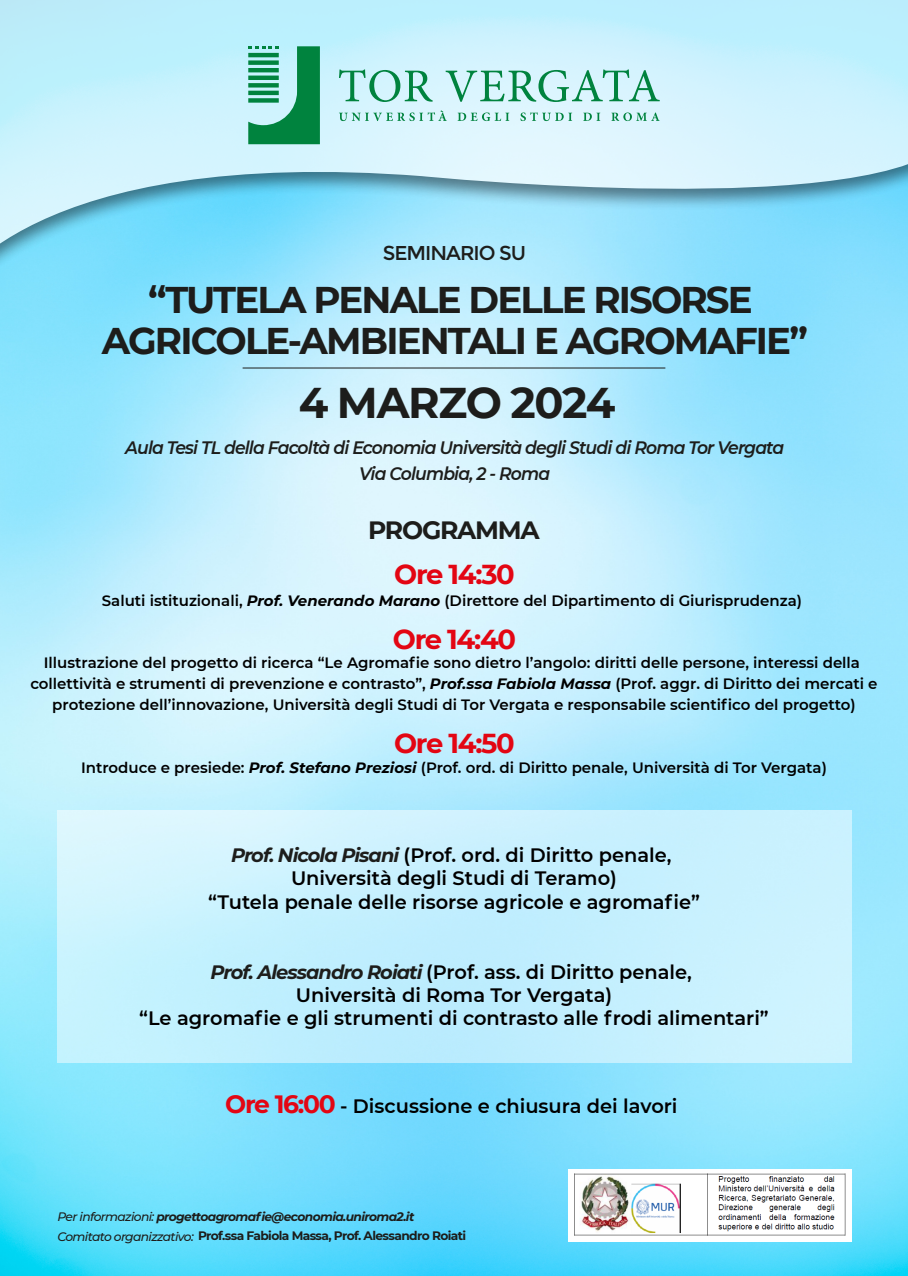
<style>
.page{position:relative;width:908px;height:1276px;background:#fff}
.page>*{position:absolute;margin:0;border:0;box-sizing:border-box;transform-origin:0 0}
.t1{font:700 42.9px "Montserrat";letter-spacing:-.03em;color:#1d1d1b}
.t2{font:700 37.1px/40.3px "Montserrat";letter-spacing:-.05em;color:#1d1d1b;text-align:center}
.t3{font:700 27.3px "Montserrat";letter-spacing:-.05em;color:#e30613}
.t4{font:700 25px "Montserrat";letter-spacing:-.05em;color:#1d1d1b}
.t5{font:20px "Montserrat";letter-spacing:-.05em;color:#1d1d1b}
.t6{font:600 19.4px/23.2px "Montserrat";color:#000;text-align:center}
.t7{font:italic 600 18px/26px "Montserrat";letter-spacing:-.05em;color:#1d1d1b;text-align:center;scale:.95 1}
.t8{font:600 15px/20.8px "Montserrat";color:#000;text-align:center}
.t9{font:700 12.2px/19.8px "Montserrat";letter-spacing:-.05em;color:#1d1d1b}
.s1{font-weight:700;font-style:italic}
.s2{font-weight:700;font-style:italic;color:#1d1d1b}
.s3{font-weight:700;font-size:25px;color:#e30613}
.s4{font-weight:500;font-style:italic}
.s5{font-style:italic}
</style>
<div class="page">
<img style="left:0;top:335px;width:907px;height:941px">
<div style="left:57px;top:810px;width:794px;height:253px;background:linear-gradient(to bottom,#d0f3fe,#bfeffe)"></div>
<svg style="left:0;top:0;width:907px;height:290px;background:#b0e7f9"></svg>
<svg style="left:248px;top:46px;width:72px;height:98px;background:#4bac85"></svg>
<svg style="left:339px;top:69px;width:93px;height:33px;background:#9bd6cb"></svg>
<svg style="left:445px;top:69px;width:214px;height:33px;background:#a4d8cf"></svg>
<svg style="left:339px;top:110px;width:107px;height:11px"></svg>
<svg style="left:457px;top:112px;width:52px;height:9px"></svg>
<svg style="left:520px;top:112px;width:52px;height:9px"></svg>
<svg style="left:583px;top:113px;width:17px;height:8px"></svg>
<svg style="left:611px;top:112px;width:48px;height:9px"></svg>
<img style="left:568px;top:1169px;width:282px;height:72px">
<hr style="left:242px;top:367px;width:423px;height:1px;background:#1d1d1b">
<h3 class="t5" style="left:382px;top:241px;width:145px">SEMINARIO SU</h3>
<h2 class="t2" style="left:102px;top:278px;width:707px">“TUTELA PENALE DELLE RISORSE<br>AGRICOLE-AMBIENTALI E AGROMAFIE”</h2>
<h1 class="t1" style="left:299px;top:372px;width:318px">4 MARZO 2024</h1>
<p class="t7" style="left:125px;top:434px;width:694px">Aula Tesi TL della Facoltà di Economia Università degli Studi di Roma Tor Vergata<br>Via Columbia, 2 - Roma</p>
<h3 class="t4" style="left:368px;top:512px;width:173px">PROGRAMMA</h3>
<h3 class="t3" style="left:394px;top:554px;width:122px">Ore 14:30</h3>
<p class="t8" style="left:102px;top:589px;width:701px">Saluti istituzionali, <span class="s1">Prof. Venerando Marano</span> (Direttore del Dipartimento di Giurisprudenza)</p>
<h3 class="t3" style="left:393px;top:620px;width:124px">Ore 14:40</h3>
<p class="t8" style="left:30px;top:652px;width:848px">Illustrazione del progetto di ricerca “Le Agromafie sono dietro l’angolo: diritti delle persone, interessi della collettività e strumenti di prevenzione e contrasto”, <span class="s1">Prof.ssa Fabiola Massa</span> (Prof. aggr. di Diritto dei mercati e protezione dell’innovazione, Università degli Studi di Tor Vergata e responsabile scientifico del progetto)</p>
<h3 class="t3" style="left:394px;top:723px;width:122px">Ore 14:50</h3>
<p class="t8" style="left:81px;top:756px;width:747px">Introduce e presiede: <span class="s1">Prof. Stefano Preziosi</span> (Prof. ord. di Diritto penale, Università di Tor Vergata)</p>
<p class="t6" style="left:208px;top:843px;width:493px"><span class="s2">Prof. Nicola Pisani</span> (Prof. ord. di Diritto penale,<br>Università degli Studi di Teramo)<br>“Tutela penale delle risorse agricole e agromafie”</p>
<p class="t6" style="left:139px;top:959px;width:630px"><span class="s2">Prof. Alessandro Roiati</span> (Prof. ass. di Diritto penale,<br>Università di Roma Tor Vergata)<br>“Le agromafie e gli strumenti di contrasto alle frodi alimentari”</p>
<p class="t6" style="left:225px;top:1093px;width:453px"><span class="s3">Ore 16:00</span> - Discussione e chiusura dei lavori</p>
<p class="t9" style="left:57px;top:1205px;width:410px"><span class="s4">Per informazioni:</span> <span class="s5">progettoagromafie@economia.uniroma2.it<br></span><span class="s4">Comitato organizzativo:</span> Prof.ssa Fabiola Massa, Prof. Alessandro Roiati</p>
</div>
